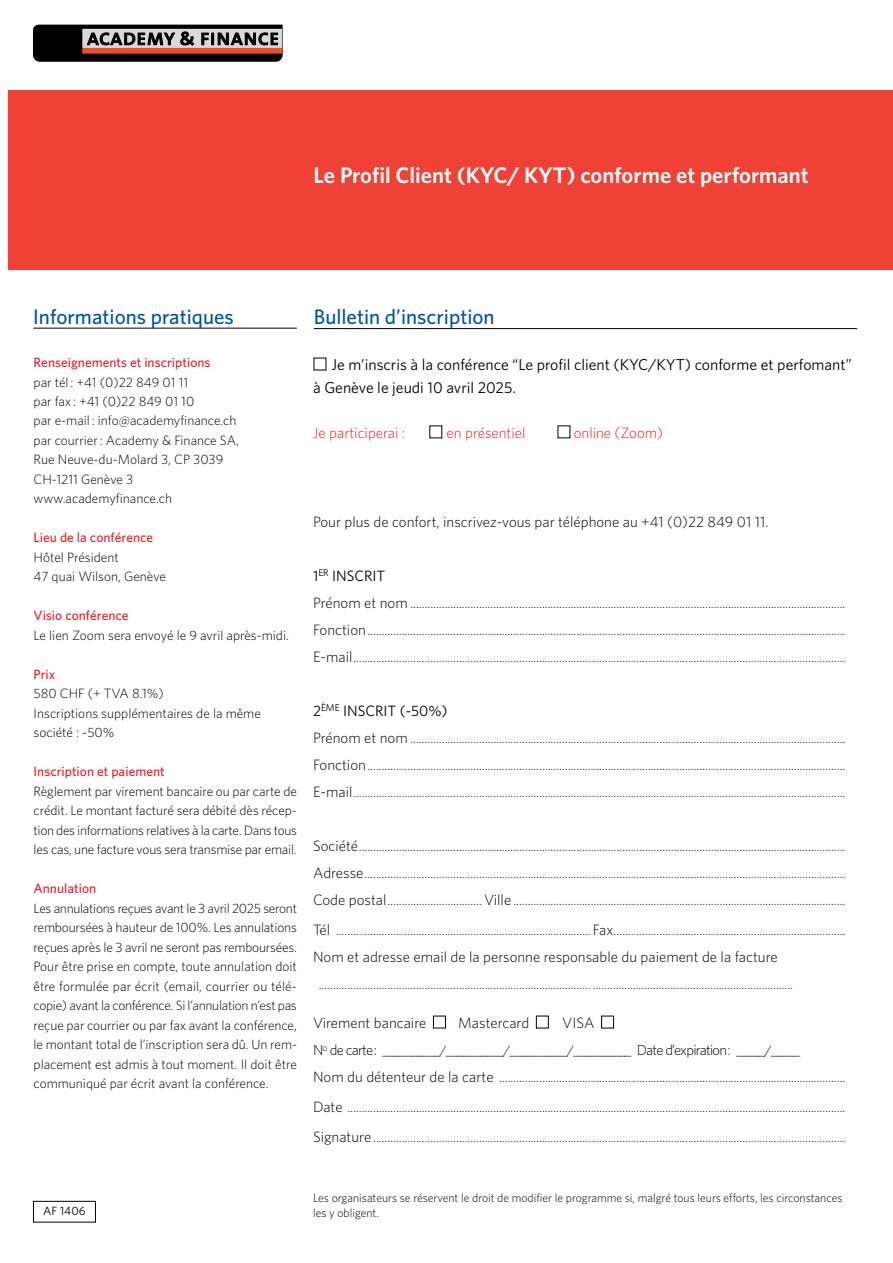
<style>
.page{position:relative;width:893px;height:1263px;background:#fff}
.page>*{position:absolute;margin:0;border:0;box-sizing:border-box;transform-origin:0 0}
.t1{font:600 22.5px "Whitney";color:#fff}
.t2{font:500 21px "Whitney";color:#0054a6}
.t3{font:15.75px/22.5px "Whitney";color:#000}
.t4{font:300 15px "Whitney";color:#000}
.t5{font:300 15px "Whitney";color:#ed1d24}
.t6{font:15px "Whitney";color:#000}
.t7{font:300 13.5px/19.5px "Whitney";color:#000;text-align:justify}
.t8{font:500 13.5px "Whitney";color:#ed1d24}
.t9{font:300 12px/15px "Whitney";color:#000}
.t10{font:12px "Whitney";color:#000}
.s1{font-size:15px}
.s2{font-size:14.7px}
</style>
<div class="page">
<div style="left:8px;top:90px;width:885px;height:180px;background:#ef4135"></div>
<hr style="left:33px;top:328px;width:264px;height:1px;background:#000">
<hr style="left:314px;top:328px;width:543px;height:1px;background:#000">
<div style="left:33px;top:1201px;width:63px;height:21px;border:1px solid #000"></div>
<div style="left:433px;top:1016px;width:13px;height:12px;background:#fff;border:1px solid #000"></div>
<div style="left:536px;top:1016px;width:13px;height:12px;background:#fff;border:1px solid #000"></div>
<div style="left:601px;top:1016px;width:13px;height:12px;background:#fff;border:1px solid #000"></div>
<svg style="left:33px;top:25px;width:249px;height:36px;background:#494747"></svg>
<div style="left:83px;top:48px;width:199px;height:5px;background:#f04e23"></div>
<h1 class="t1" style="left:314px;top:160px;width:497px">Le Profil Client (KYC/ KYT) conforme et performant</h1>
<h2 class="t2" style="left:33px;top:303px;width:202px">Informations pratiques</h2>
<h2 class="t2" style="left:314px;top:303px;width:182px">Bulletin d’inscription</h2>
<p class="t8" style="left:34px;top:353px;width:178px">Renseignements et inscriptions</p>
<p class="t7" style="left:34px;top:372px;width:207px;text-align:left">par tél : +41 (0)22 849 01 11<br>par fax : +41 (0)22 849 01 10<br>par e-mail : info@academyfinance.ch par courrier : Academy &amp; Finance SA,<br>Rue Neuve-du-Molard 3, CP 3039<br>CH-1211 Genève 3 www.academyfinance.ch</p>
<p class="t8" style="left:34px;top:529px;width:121px">Lieu de la conférence</p>
<p class="t7" style="left:34px;top:547px;width:134px">Hôtel Président<br>47 quai Wilson, Genève</p>
<p class="t8" style="left:34px;top:607px;width:97px">Visio conférence</p>
<p class="t7" style="left:34px;top:625px;width:257px">Le lien Zoom sera envoyé le 9 avril après-midi.</p>
<p class="t8" style="left:34px;top:665px;width:23px">Prix</p>
<p class="t7" style="left:34px;top:684px;width:229px;text-align:left">580 CHF (+ TVA 8.1%)<br>Inscriptions supplémentaires de la même société : -50%</p>
<p class="t8" style="left:34px;top:763px;width:133px">Inscription et paiement</p>
<p class="t7" style="left:34px;top:781px;width:265px">Règlement par virement bancaire ou par carte de crédit. Le montant facturé sera débité dès récep&shy;tion des informations relatives à la carte. Dans tous les cas, une facture vous sera transmise par email.</p>
<p class="t8" style="left:34px;top:880px;width:64px">Annulation</p>
<p class="t7" style="left:34px;top:898px;width:265px">Les annulations reçues avant le 3 avril 2025 seront remboursées à hauteur de 100%. Les annulations reçues après le 3 avril ne seront pas remboursées.<br>Pour être prise en compte, toute annulation doit être formulée par écrit (email, courrier ou télé&shy;copie) avant la conférence. Si l’annulation n’est pas reçue par courrier ou par fax avant la conférence, le montant total de l’inscription sera dû. Un rem&shy;placement est admis à tout moment. Il doit être communiqué par écrit avant la conférence.</p>
<p class="t3" style="left:313px;top:353px;width:540px;text-indent:18px">Je m’inscris à la conférence “Le profil client (KYC/KYT) conforme et perfomant” à Genève le jeudi 10 avril 2025.</p>
<p class="t5" style="left:313px;top:422px;width:94px">Je participerai :</p>
<p class="t5" style="left:447px;top:422px;width:80px">en présentiel</p>
<p class="t5" style="left:574px;top:422px;width:91px">online (Zoom)</p>
<p class="t4" style="left:313px;top:511px;width:457px">Pour plus de confort, inscrivez-vous par téléphone au +41 (0)22 849 01 11.</p>
<p class="t6" style="left:313px;top:565px;width:74px">1<sup>ER</sup> INSCRIT</p>
<p class="t7" style="left:313px;top:589px;width:534px;line-height:27px"><span class="s1">Prénom et nom</span> ........................................................................................................................................................<br><span class="s1">Fonction</span>.......................................................................................................................................................................<br><span class="s1">E-mail</span>............................................................................................................................................................................</p>
<p class="t6" style="left:313px;top:700px;width:136px">2<sup>ÈME</sup> INSCRIT (-50%)</p>
<p class="t7" style="left:313px;top:724px;width:534px;line-height:27px"><span class="s1">Prénom et nom</span> ........................................................................................................................................................<br><span class="s1">Fonction</span>.......................................................................................................................................................................<br><span class="s1">E-mail</span>............................................................................................................................................................................</p>
<p class="t7" style="left:313px;top:832px;width:534px;line-height:27px"><span class="s1">Société</span>..........................................................................................................................................................................<br><span class="s1">Adresse</span>........................................................................................................................................................................<br><span class="s1">Code postal</span>................................. <span class="s1">Ville</span> ....................................................................................................................</p>
<p class="t7" style="left:313px;top:920px;width:534px"><span class="s1">Tél</span> ......................................................................................... <span class="s1">Fax</span>.................................................................................</p>
<p class="t4" style="left:313px;top:946px;width:466px">Nom et adresse email de la personne responsable du paiement de la facture</p>
<p class="t7" style="left:319px;top:974px;width:476px">............................................................................................... ......................................................................</p>
<p class="t4" style="left:313px;top:1013px;width:115px">Virement bancaire</p>
<p class="t4" style="left:458px;top:1013px;width:72px">Mastercard</p>
<p class="t4" style="left:562px;top:1013px;width:34px">VISA</p>
<p class="t7" style="left:313px;top:1037px;width:534px;line-height:27px"><span class="s2">N</span><sup>o</sup> <span class="s2">de carte :</span> __________/__________/__________/__________ <span class="s2">Date d’expiration :</span> _____/_____<br><span class="s1">Nom du détenteur de la carte</span> .........................................................................................................................</p>
<p class="t7" style="left:313px;top:1097px;width:534px"><span class="s1">Date</span> ..............................................................................................................................................................................</p>
<p class="t7" style="left:313px;top:1127px;width:534px"><span class="s1">Signature</span> .....................................................................................................................................................................</p>
<p class="t10" style="left:43px;top:1203px;width:44px">AF 1406</p>
<p class="t9" style="left:313px;top:1190px;width:531px">Les organisateurs se réservent le droit de modifier le programme si, malgré tous leurs efforts, les circonstances les y obligent.</p>
</div>
